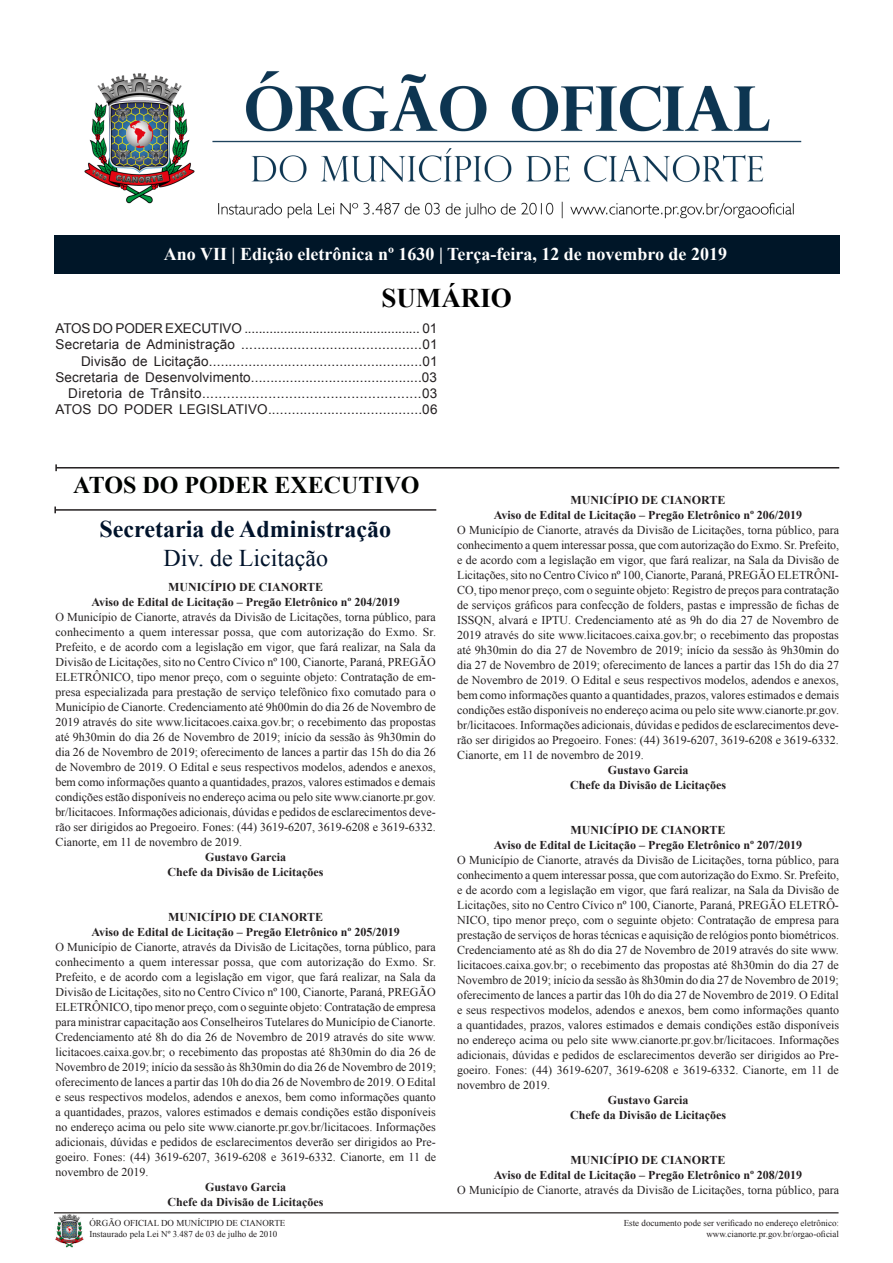
<style>
.page{position:relative;width:893px;height:1263px;background:#fff}
.page>*{position:absolute;margin:0;border:0;box-sizing:border-box;transform-origin:0 0}
.t1{font:700 27px "Times New Roman";color:#000}
.t2{font:700 24px "Times New Roman";color:#00132b}
.t3{font:700 24px "Times New Roman";color:#000300}
.t4{font:24px "Times New Roman";color:#00132b}
.t5{font:700 18px "Times New Roman";color:#fff}
.t6{font:13.5px "Arial";letter-spacing:.015em;color:#231f20}
.t7{font:13.5px "Arial";letter-spacing:-.015em;color:#231f20}
.t8{font:12px/15px "Times New Roman";color:#231f20;text-align:justify}
.t9{font:700 12px "Times New Roman";color:#231f20}
.t10{font:9px/10.8px "Times New Roman";color:#231f20}
</style>
<div class="page">
<img style="left:54px;top:1213px;width:30px;height:35px">
<hr style="left:54px;top:1212px;width:784px;height:1px;background:#4d4948">
<img style="left:84px;top:71px;width:718px;height:148px">
<div style="left:54px;top:236px;width:785px;height:38px;background:#001628"></div>
<hr style="left:56px;top:467px;width:783px;height:1px;background:#231f20">
<svg style="left:55px;top:464px;width:2px;height:7px"></svg>
<hr style="left:55px;top:509px;width:381px;height:2px;background:#231f20">
<svg style="left:54px;top:506px;width:2px;height:7px"></svg>
<p class="t5" style="left:164px;top:241px;width:565px">Ano VII | Edição eletrônica nº 1630 | Terça-feira, 12 de novembro de 2019</p>
<p class="t1" style="left:381px;top:279px;width:132px">SUMÁRIO</p>
<p class="t7" style="left:56px;top:320px;width:383px">ATOS DO PODER EXECUTIVO ................................................. 01</p>
<p class="t6" style="left:56px;top:336px;width:384px">Secretaria de Administração .............................................01</p>
<p class="t6" style="left:81px;top:352px;width:358px">Divisão de Licitação......................................................01</p>
<p class="t6" style="left:56px;top:368px;width:383px">Secretaria de Desenvolvimento............................................03</p>
<p class="t6" style="left:68px;top:384px;width:371px">Diretoria de Trânsito.....................................................03</p>
<p class="t6" style="left:56px;top:401px;width:383px">ATOS DO PODER LEGISLATIVO.......................................06</p>
<p class="t3" style="left:73px;top:468px;width:348px">ATOS DO PODER EXECUTIVO</p>
<p class="t2" style="left:100px;top:513px;width:293px">Secretaria de Administração</p>
<p class="t4" style="left:164px;top:542px;width:166px">Div. de Licitação</p>
<p class="t9" style="left:168px;top:578px;width:156px">MUNICÍPIO DE CIANORTE</p>
<p class="t9" style="left:91px;top:593px;width:310px">Aviso de Edital de Licitação – Pregão Eletrônico nº 204/2019</p>
<p class="t8" style="left:55px;top:609px;width:382px">O Município de Cianorte, através da Divisão de Licitações, torna público, para conhecimento a quem interessar possa, que com autorização do Exmo. Sr.<br>Prefeito, e de acordo com a legislação em vigor, que fará realizar, na Sala da Divisão de Licitações, sito no Centro Cívico nº 100, Cianorte, Paraná, PREGÃO ELETRÔNICO, tipo menor preço, com o seguinte objeto: Contratação de em&shy;presa especializada para prestação de serviço telefônico fixo comutado para o Município de Cianorte. Credenciamento até 9h00min do dia 26 de Novembro de 2019 através do site www.licitacoes.caixa.gov.br; o recebimento das propostas até 9h30min do dia 26 de Novembro de 2019; início da sessão às 9h30min do dia 26 de Novembro de 2019; oferecimento de lances a partir das 15h do dia 26 de Novembro de 2019. O Edital e seus respectivos modelos, adendos e anexos, bem como informações quanto a quantidades, prazos, valores estimados e demais condições estão disponíveis no endereço acima ou pelo site www.cianorte.pr.gov. br/licitacoes. Informações adicionais, dúvidas e pedidos de esclarecimentos deve&shy;rão ser dirigidos ao Pregoeiro. Fones: (44) 3619-6207, 3619-6208 e 3619-6332.<br>Cianorte, em 11 de novembro de 2019.</p>
<p class="t9" style="left:205px;top:848px;width:82px">Gustavo Garcia</p>
<p class="t9" style="left:168px;top:863px;width:157px">Chefe da Divisão de Licitações</p>
<p class="t9" style="left:168px;top:908px;width:156px">MUNICÍPIO DE CIANORTE</p>
<p class="t9" style="left:91px;top:923px;width:310px">Aviso de Edital de Licitação – Pregão Eletrônico nº 205/2019</p>
<p class="t8" style="left:55px;top:939px;width:382px">O Município de Cianorte, através da Divisão de Licitações, torna público, para conhecimento a quem interessar possa, que com autorização do Exmo. Sr.<br>Prefeito, e de acordo com a legislação em vigor, que fará realizar, na Sala da Divisão de Licitações, sito no Centro Cívico nº 100, Cianorte, Paraná, PREGÃO ELETRÔNICO, tipo menor preço, com o seguinte objeto: Contratação de empresa para ministrar capacitação aos Conselheiros Tutelares do Município de Cianorte.<br>Credenciamento até 8h do dia 26 de Novembro de 2019 através do site www. licitacoes.caixa.gov.br; o recebimento das propostas até 8h30min do dia 26 de Novembro de 2019; início da sessão às 8h30min do dia 26 de Novembro de 2019; oferecimento de lances a partir das 10h do dia 26 de Novembro de 2019. O Edital e seus respectivos modelos, adendos e anexos, bem como informações quanto a quantidades, prazos, valores estimados e demais condições estão disponíveis no endereço acima ou pelo site www.cianorte.pr.gov.br/licitacoes. Informações adicionais, dúvidas e pedidos de esclarecimentos deverão ser dirigidos ao Pre&shy;goeiro. Fones: (44) 3619-6207, 3619-6208 e 3619-6332. Cianorte, em 11 de novembro de 2019.</p>
<p class="t9" style="left:205px;top:1178px;width:82px">Gustavo Garcia</p>
<p class="t9" style="left:168px;top:1193px;width:157px">Chefe da Divisão de Licitações</p>
<p class="t9" style="left:571px;top:491px;width:156px">MUNICÍPIO DE CIANORTE</p>
<p class="t9" style="left:494px;top:506px;width:310px">Aviso de Edital de Licitação – Pregão Eletrônico nº 206/2019</p>
<p class="t8" style="left:457px;top:522px;width:384px">O Município de Cianorte, através da Divisão de Licitações, torna público, para conhecimento a quem interessar possa, que com autorização do Exmo. Sr. Prefeito, e de acordo com a legislação em vigor, que fará realizar, na Sala da Divisão de Licitações, sito no Centro Cívico nº 100, Cianorte, Paraná, PREGÃO ELETRÔNI-CO, tipo menor preço, com o seguinte objeto: Registro de preços para contratação de serviços gráficos para confecção de folders, pastas e impressão de fichas de ISSQN, alvará e IPTU. Credenciamento até as 9h do dia 27 de Novembro de 2019 através do site www.licitacoes.caixa.gov.br; o recebimento das propostas até 9h30min do dia 27 de Novembro de 2019; início da sessão às 9h30min do dia 27 de Novembro de 2019; oferecimento de lances a partir das 15h do dia 27 de Novembro de 2019. O Edital e seus respectivos modelos, adendos e anexos, bem como informações quanto a quantidades, prazos, valores estimados e demais condições estão disponíveis no endereço acima ou pelo site www.cianorte.pr.gov. br/licitacoes. Informações adicionais, dúvidas e pedidos de esclarecimentos deve&shy;rão ser dirigidos ao Pregoeiro. Fones: (44) 3619-6207, 3619-6208 e 3619-6332.<br>Cianorte, em 11 de novembro de 2019.</p>
<p class="t9" style="left:608px;top:761px;width:82px">Gustavo Garcia</p>
<p class="t9" style="left:570px;top:776px;width:157px">Chefe da Divisão de Licitações</p>
<p class="t9" style="left:571px;top:821px;width:156px">MUNICÍPIO DE CIANORTE</p>
<p class="t9" style="left:494px;top:836px;width:310px">Aviso de Edital de Licitação – Pregão Eletrônico nº 207/2019</p>
<p class="t8" style="left:457px;top:852px;width:384px">O Município de Cianorte, através da Divisão de Licitações, torna público, para conhecimento a quem interessar possa, que com autorização do Exmo. Sr. Prefeito, e de acordo com a legislação em vigor, que fará realizar, na Sala da Divisão de Licitações, sito no Centro Cívico nº 100, Cianorte, Paraná, PREGÃO ELETRÔ-NICO, tipo menor preço, com o seguinte objeto: Contratação de empresa para prestação de serviços de horas técnicas e aquisição de relógios ponto biométricos.<br>Credenciamento até as 8h do dia 27 de Novembro de 2019 através do site www. licitacoes.caixa.gov.br; o recebimento das propostas até 8h30min do dia 27 de Novembro de 2019; início da sessão às 8h30min do dia 27 de Novembro de 2019; oferecimento de lances a partir das 10h do dia 27 de Novembro de 2019. O Edital e seus respectivos modelos, adendos e anexos, bem como informações quanto a quantidades, prazos, valores estimados e demais condições estão disponíveis no endereço acima ou pelo site www.cianorte.pr.gov.br/licitacoes. Informações adicionais, dúvidas e pedidos de esclarecimentos deverão ser dirigidos ao Pre&shy;goeiro. Fones: (44) 3619-6207, 3619-6208 e 3619-6332. Cianorte, em 11 de novembro de 2019.</p>
<p class="t9" style="left:608px;top:1091px;width:82px">Gustavo Garcia</p>
<p class="t9" style="left:570px;top:1106px;width:157px">Chefe da Divisão de Licitações</p>
<p class="t9" style="left:571px;top:1151px;width:156px">MUNICÍPIO DE CIANORTE</p>
<p class="t9" style="left:494px;top:1166px;width:310px">Aviso de Edital de Licitação – Pregão Eletrônico nº 208/2019</p>
<p class="t8" style="left:457px;top:1182px;width:383px">O Município de Cianorte, através da Divisão de Licitações, torna público, para</p>
<p class="t10" style="left:89px;top:1218px;width:197px">ÓRGÃO OFICIAL DO MUNÍCIPIO DE CIANORTE<br>Instaurado pela Lei Nº 3.487 de 03 de julho de 2010</p>
<p class="t10" style="left:624px;top:1217px;width:217px;text-align:right">Este documento pode ser verificado no endereço eletrônico: www.cianorte.pr.gov.br/orgao-oficial</p>
</div>
